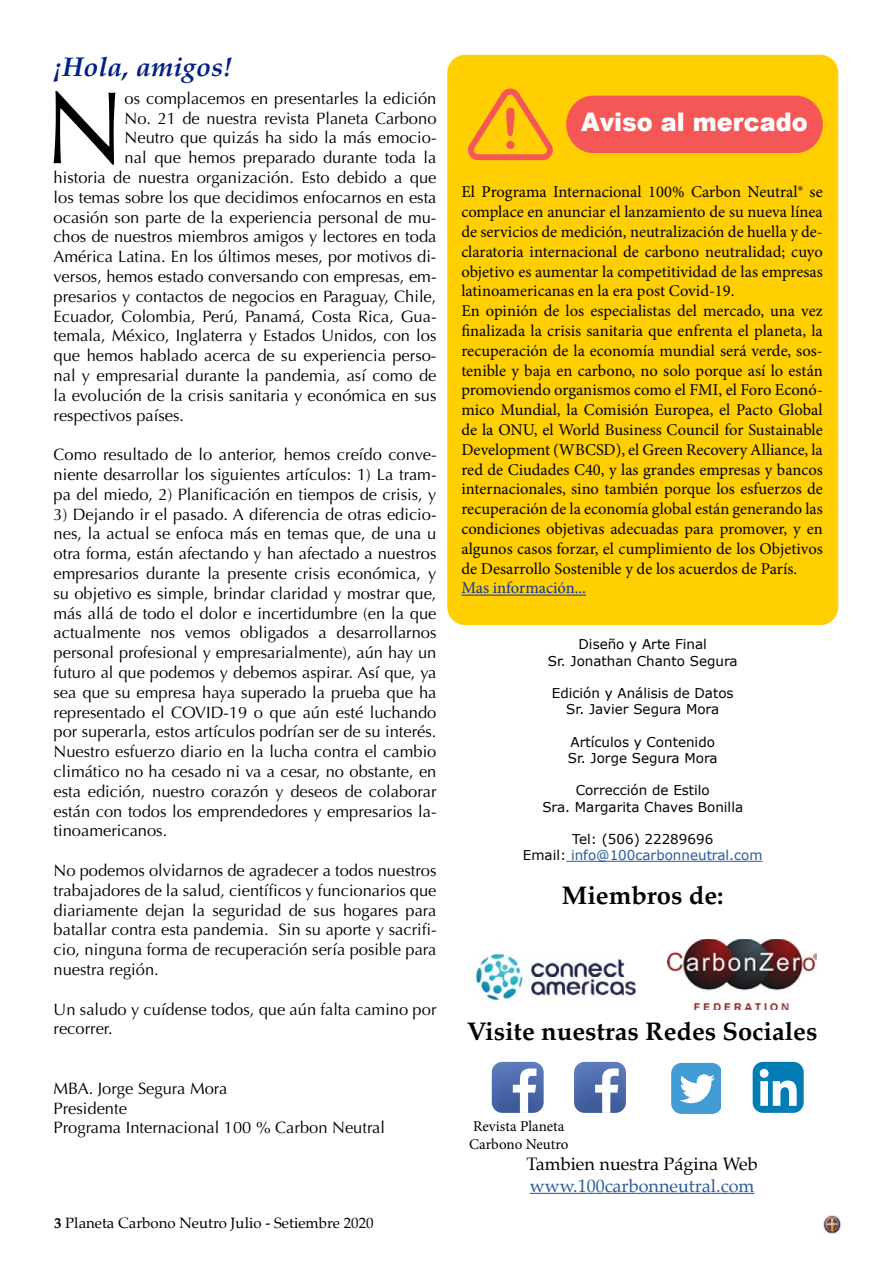
<style>
.page{position:relative;width:893px;height:1263px;background:#fff}
.page>*{position:absolute;margin:0;border:0;box-sizing:border-box;transform-origin:0 0}
.t1{font:103.2px "Optima";color:#000}
.t2{font:italic 700 27px "Palatino";color:#002087}
.t3{font:700 25.5px "Palatino";color:#000}
.t4{font:900 25.5px "Arial";color:#fff;scale:.94 1}
.t5{font:18px "Palatino";color:#275b9b}
.t6{font:18px "Palatino";color:#000}
.t7{font:16.5px/19.8px "Optima";color:#000;text-align:justify}
.t8{font:16.5px/19.8px "Minion Pro";color:#000}
.t9{font:16.5px "Minion Pro";color:#0a31a6}
.t10{font:15px "Palatino";color:#000}
.t11{font:15px/18px "Minion Pro";color:#000}
.t12{font:13.5px/16.2px "Verdana";color:#000;text-align:center}
.t13{font:13.5px/16.2px "Verdana";color:#275b9b;text-align:center}
.s1{font-weight:700}
.s2{color:#000}
</style>
<div class="page">
<img style="left:823px;top:1215px;width:18px;height:18px">
<hr style="left:566px;top:861px;width:196px;height:1px;background:#275b9b">
<hr style="left:530px;top:1193px;width:224px;height:1px;background:#275b9b">
<svg style="left:574px;top:1062px;width:52px;height:51px"></svg>
<svg style="left:492px;top:1062px;width:52px;height:51px"></svg>
<svg style="left:671px;top:1063px;width:49px;height:51px"></svg>
<div style="left:753px;top:1062px;width:51px;height:51px;background:#037cb6;border-radius:10px"></div>
<svg style="left:760px;top:1069px;width:37px;height:37px"></svg>
<img style="left:668px;top:939px;width:148px;height:70px">
<img style="left:468px;top:953px;width:168px;height:50px">
<div style="left:447px;top:55px;width:391px;height:570px;background:#ffcf02;border-radius:18px"></div>
<hr style="left:461px;top:595px;width:125px;height:1px;background:#0a31a6">
<svg style="left:468px;top:89px;width:85px;height:71px"></svg>
<div style="left:566px;top:96px;width:257px;height:57px;background:#f55757;border-radius:28px"></div>
<h2 class="t2" style="left:54px;top:45px;width:180px">¡Hola, amigos!</h2>
<h1 class="t1" style="left:44px;top:68px;width:82px">N</h1>
<p class="t7" style="left:125px;top:88px;width:313px">os complacemos en presentarles la edición</p>
<p class="t7" style="left:125px;top:108px;width:313px">No. 21 de nuestra revista Planeta Carbono</p>
<p class="t7" style="left:125px;top:128px;width:313px">Neutro que quizás ha sido la más emocio-</p>
<p class="t7" style="left:125px;top:148px;width:313px">nal que hemos preparado durante toda la</p>
<p class="t7" style="left:54px;top:168px;width:384px">historia de nuestra organización. Esto debido a que</p>
<p class="t7" style="left:54px;top:187px;width:384px">los temas sobre los que decidimos enfocarnos en esta</p>
<p class="t7" style="left:54px;top:207px;width:384px">ocasión son parte de la experiencia personal de mu-</p>
<p class="t7" style="left:54px;top:227px;width:384px">chos de nuestros miembros amigos y lectores en toda</p>
<p class="t7" style="left:54px;top:247px;width:384px">América Latina. En los últimos meses, por motivos di-</p>
<p class="t7" style="left:54px;top:267px;width:384px">versos, hemos estado conversando con empresas, em-</p>
<p class="t7" style="left:54px;top:286px;width:384px">presarios y contactos de negocios en Paraguay, Chile,</p>
<p class="t7" style="left:54px;top:306px;width:384px">Ecuador, Colombia, Perú, Panamá, Costa Rica, Gua-</p>
<p class="t7" style="left:54px;top:326px;width:384px">temala, México, Inglaterra y Estados Unidos, con los</p>
<p class="t7" style="left:54px;top:346px;width:384px">que hemos hablado acerca de su experiencia perso-</p>
<p class="t7" style="left:54px;top:366px;width:384px">nal y empresarial durante la pandemia, así como de</p>
<p class="t7" style="left:54px;top:385px;width:384px">la evolución de la crisis sanitaria y económica en sus</p>
<p class="t7" style="left:54px;top:405px;width:132px">respectivos países.</p>
<p class="t7" style="left:54px;top:445px;width:384px">Como resultado de lo anterior, hemos creído conve&shy;niente desarrollar los siguientes artículos: 1) La tram&shy;pa del miedo, 2) Planificación en tiempos de crisis, y</p>
<p class="t7" style="left:54px;top:504px;width:384px">3) Dejando ir el pasado. A diferencia de otras edicio&shy;nes, la actual se enfoca más en temas que, de una u otra forma, están afectando y han afectado a nuestros empresarios durante la presente crisis económica, y su objetivo es simple, brindar claridad y mostrar que, más allá de todo el dolor e incertidumbre (en la que actualmente nos vemos obligados a desarrollarnos personal profesional y empresarialmente), aún hay un futuro al que podemos y debemos aspirar. Así que, ya sea que su empresa haya superado la prueba que ha representado el COVID-19 o que aún esté luchando por superarla, estos artículos podrían ser de su interés.<br>Nuestro esfuerzo diario en la lucha contra el cambio climático no ha cesado ni va a cesar, no obstante, en esta edición, nuestro corazón y deseos de colaborar están con todos los emprendedores y empresarios la&shy;tinoamericanos.</p>
<p class="t7" style="left:54px;top:861px;width:384px">No podemos olvidarnos de agradecer a todos nuestros trabajadores de la salud, científicos y funcionarios que diariamente dejan la seguridad de sus hogares para batallar contra esta pandemia. Sin su aporte y sacrifi&shy;cio, ninguna forma de recuperación sería posible para nuestra región.</p>
<p class="t7" style="left:54px;top:999px;width:384px">Un saludo y cuídense todos, que aún falta camino por recorrer.</p>
<p class="t7" style="left:54px;top:1078px;width:333px;text-align:left">MBA. Jorge Segura Mora<br>Presidente<br>Programa Internacional 100 % Carbon Neutral</p>
<p class="t10" style="left:54px;top:1210px;width:321px"><span class="s1">3</span> Planeta Carbono Neutro Julio - Setiembre 2020</p>
<h3 class="t4" style="left:581px;top:104px;width:243px">Aviso al mercado</h3>
<p class="t8" style="left:461px;top:182px;width:363px">El Programa Internacional 100% Carbon Neutral® se complace en anunciar el lanzamiento de su nueva línea de servicios de medición, neutralización de huella y de&shy;claratoria internacional de carbono neutralidad; cuyo objetivo es aumentar la competitividad de las empresas latinoamericanas en la era post Covid-19.<br>En opinión de los especialistas del mercado, una vez finalizada la crisis sanitaria que enfrenta el planeta, la recuperación de la economía mundial será verde, sos&shy;tenible y baja en carbono, no solo porque así lo están promoviendo organismos como el FMI, el Foro Econó&shy;mico Mundial, la Comisión Europea, el Pacto Global de la ONU, el World Business Council for Sustainable Development (WBCSD), el Green Recovery Alliance, la red de Ciudades C40, y las grandes empresas y bancos internacionales, sino también porque los esfuerzos de recuperación de la economía global están generando las condiciones objetivas adecuadas para promover, y en algunos casos forzar, el cumplimiento de los Objetivos de Desarrollo Sostenible y de los acuerdos de París.</p>
<p class="t9" style="left:461px;top:577px;width:126px">Mas información...</p>
<p class="t12" style="left:548px;top:637px;width:191px">Diseño y Arte Final<br>Sr. Jonathan Chanto Segura</p>
<p class="t12" style="left:552px;top:685px;width:183px">Edición y Análisis de Datos<br>Sr. Javier Segura Mora</p>
<p class="t12" style="left:568px;top:734px;width:151px;text-align:left">Artículos y Contenido<br>Sr. Jorge Segura Mora</p>
<p class="t12" style="left:542px;top:782px;width:202px">Corrección de Estilo<br>Sra. Margarita Chaves Bonilla</p>
<p class="t13" style="left:523px;top:831px;width:241px"><span class="s2">Tel: (506) 22289696<br>Email:</span> info@100carbonneutral.com</p>
<h3 class="t3" style="left:562px;top:873px;width:163px">Miembros de:</h3>
<h3 class="t3" style="left:467px;top:1010px;width:352px">Visite nuestras Redes Sociales</h3>
<p class="t11" style="left:469px;top:1118px;width:101px">Revista Planeta<br>Carbono Neutro</p>
<p class="t6" style="left:526px;top:1149px;width:233px">Tambien nuestra Página Web</p>
<p class="t5" style="left:530px;top:1170px;width:226px">www.100carbonneutral.com</p>
</div>
